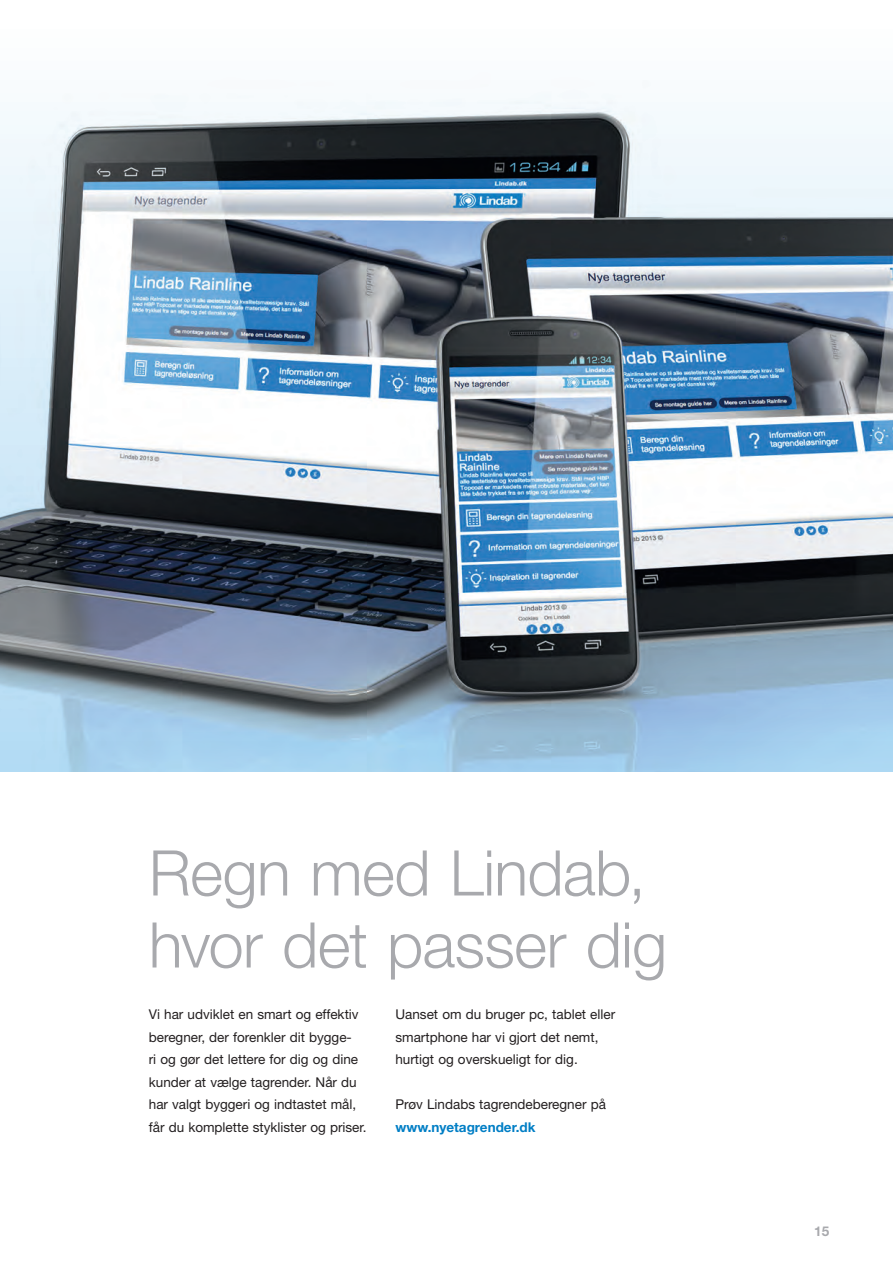
<style>
.page{position:relative;width:893px;height:1263px;background:#fff}
.page>*{position:absolute;margin:0;border:0;box-sizing:border-box;transform-origin:0 0}
.t1{font:300 63px/72px "Helvetica Neue LT Std";letter-spacing:-.01em;color:#a8a9ad}
.t2{font:13.5px/22.5px "Helvetica Neue LT Std";color:#231f20}
.t3{font:700 13.5px "Helvetica Neue LT Std";color:#007ec5}
.t4{font:700 13.5px "Helvetica Neue LT Std";color:#a8a9ad}
</style>
<div class="page">
<img style="left:0;top:94px;width:893px;height:677px">
<h1 class="t1" style="left:149px;top:836px;width:520px">Regn med Lindab, hvor det passer dig</h1>
<p class="t2" style="left:149px;top:1003px;width:219px">Vi har udviklet en smart og effektiv beregner, der forenkler dit bygge-<br>ri og gør det lettere for dig og dine kunder at vælge tagrender. Når du har valgt byggeri og indtastet mål, får du komplette styklister og priser.</p>
<p class="t2" style="left:395px;top:1003px;width:221px">Uanset om du bruger pc, tablet eller smartphone har vi gjort det nemt, hurtigt og overskueligt for dig.</p>
<p class="t2" style="left:395px;top:1093px;width:212px">Prøv Lindabs tagrendeberegner på</p>
<p class="t3" style="left:395px;top:1118px;width:142px">www.nyetagrender.dk</p>
<p class="t4" style="left:814px;top:1223px;width:17px">15</p>
</div>
